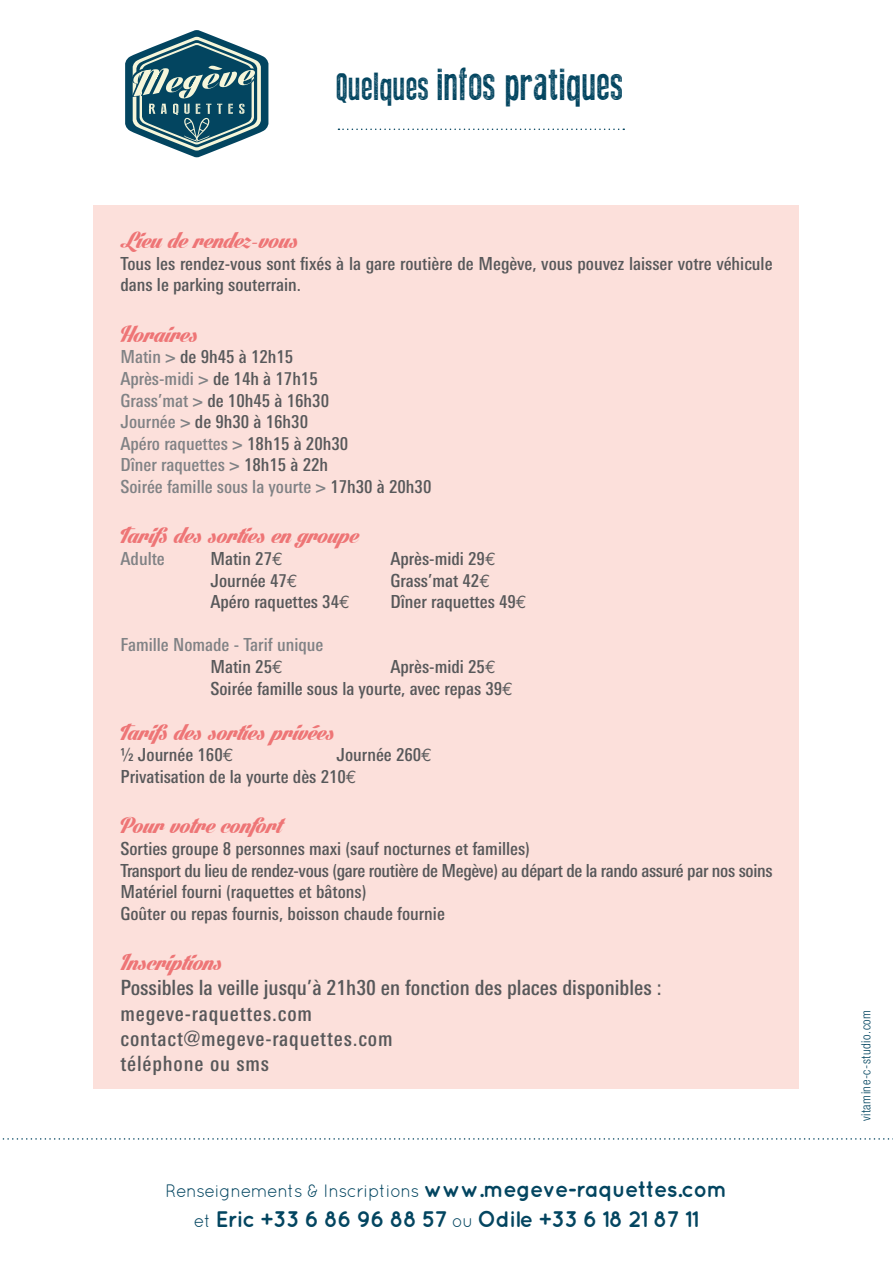
<style>
.page{position:relative;width:893px;height:1263px;background:#fff}
.page>*{position:absolute;margin:0;border:0;box-sizing:border-box;transform-origin:0 0}
.t1{font:43.95px "Press Style";letter-spacing:.03em;color:#034560}
.t2{font:24px "Lighthouse Personal Use";color:#ee7576}
.t3{font:700 22.5px "Quicksand";letter-spacing:-.03em;color:#034560}
.t4{font:500 condensed 21px "Linotype Univers";letter-spacing:.04em;color:#57585a}
.t5{font:500 condensed 21px "Linotype Univers";letter-spacing:.015em;color:#57585a}
.t6{font:500 condensed 18px/21.6px "Linotype Univers";color:#57585a}
.t7{font:500 condensed 18px "Linotype Univers";color:#808285}
.t8{font:500 condensed 18px "Linotype Univers";letter-spacing:-.02em;color:#57585a}
.t9{font:18px "Quicksand";letter-spacing:-.03em;color:#034560}
.t10{font:300 condensed 12.75px "Helvetica Neue LT Std";letter-spacing:.04em;color:#034560}
.s1{font-size:37.95px}
.s2{color:#808285}
.s3{color:#57585a}
.s4{font-family:"Euro Mono";font-weight:400;font-stretch:normal}
.s5{font-weight:700;font-size:22.5px}
.s6{font-weight:400;font-size:18px}
</style>
<div class="page">
<svg style="left:2px;top:1138px;width:891px;height:2px"></svg>
<div style="left:94px;top:206px;width:705px;height:883px;background:#fce0db"></div>
<svg style="left:338px;top:129px;width:286px;height:1px"></svg>
<svg style="left:125px;top:30px;width:143px;height:127px"></svg>
<p class="t1" style="left:336px;top:62px;width:288px"><span class="s1">Quelques</span> infos pratiques</p>
<p class="t2" style="left:120px;top:227px;width:179px">Lieu de rendez-vous</p>
<p class="t6" style="left:120px;top:252px;width:654px">Tous les rendez-vous sont fixés à la gare routière de Megève, vous pouvez laisser votre véhicule dans le parking souterrain.</p>
<p class="t2" style="left:120px;top:320px;width:79px">Horaires</p>
<p class="t6" style="left:120px;top:346px;width:174px"><span class="s2">Matin &gt;</span> de 9h45 à 12h15</p>
<p class="t7" style="left:120px;top:368px;width:199px">Après-midi &gt; <span class="s3">de 14h à 17h15</span></p>
<p class="t6" style="left:120px;top:389px;width:210px"><span class="s2">Grass’mat &gt;</span> de 10h45 à 16h30</p>
<p class="t6" style="left:120px;top:411px;width:189px"><span class="s2">Journée &gt;</span> de 9h30 à 16h30</p>
<p class="t7" style="left:120px;top:433px;width:229px">Apéro raquettes &gt; <span class="s3">18h15 à 20h30</span></p>
<p class="t7" style="left:120px;top:454px;width:209px">Dîner raquettes &gt; <span class="s3">18h15 à 22h</span></p>
<p class="t7" style="left:120px;top:476px;width:312px">Soirée famille sous la yourte &gt; <span class="s3">17h30 à 20h30</span></p>
<p class="t2" style="left:120px;top:522px;width:239px">Tarifs des sorties en groupe</p>
<p class="t7" style="left:120px;top:548px;width:46px">Adulte</p>
<p class="t6" style="left:210px;top:548px;width:74px">Matin 27<span class="s4">E</span></p>
<p class="t6" style="left:390px;top:548px;width:107px">Après-midi 29<span class="s4">E</span></p>
<p class="t6" style="left:210px;top:569px;width:89px">Journée 47<span class="s4">E</span></p>
<p class="t6" style="left:390px;top:569px;width:101px">Grass’mat 42<span class="s4">E</span></p>
<p class="t6" style="left:210px;top:591px;width:141px">Apéro raquettes 34<span class="s4">E</span></p>
<p class="t6" style="left:390px;top:591px;width:138px">Dîner raquettes 49<span class="s4">E</span></p>
<p class="t7" style="left:120px;top:634px;width:205px">Famille Nomade - Tarif unique</p>
<p class="t6" style="left:210px;top:656px;width:74px">Matin 25<span class="s4">E</span></p>
<p class="t6" style="left:390px;top:656px;width:107px">Après-midi 25<span class="s4">E</span></p>
<p class="t6" style="left:210px;top:677px;width:304px">Soirée famille sous la yourte, avec repas 39<span class="s4">E</span></p>
<p class="t2" style="left:120px;top:718px;width:215px">Tarifs des sorties privées</p>
<p class="t6" style="left:120px;top:744px;width:115px">½ Journée 160<span class="s4">E</span></p>
<p class="t6" style="left:336px;top:744px;width:97px">Journée 260<span class="s4">E</span></p>
<p class="t6" style="left:120px;top:765px;width:238px">Privatisation de la yourte dès 210<span class="s4">E</span></p>
<p class="t2" style="left:120px;top:812px;width:163px">Pour votre confort</p>
<p class="t6" style="left:120px;top:837px;width:411px">Sorties groupe 8 personnes maxi (sauf nocturnes et familles)</p>
<p class="t8" style="left:120px;top:859px;width:654px">Transport du lieu de rendez-vous (gare routière de Megève) au départ de la rando assuré par nos soins</p>
<p class="t6" style="left:120px;top:881px;width:247px">Matériel fourni (raquettes et bâtons)</p>
<p class="t6" style="left:120px;top:902px;width:326px">Goûter ou repas fournis, boisson chaude fournie</p>
<p class="t2" style="left:120px;top:948px;width:103px">Inscriptions</p>
<p class="t5" style="left:120px;top:975px;width:543px">Possibles la veille jusqu’à 21h30 en fonction des places disponibles :</p>
<p class="t4" style="left:120px;top:1001px;width:193px">megeve-raquettes.com</p>
<p class="t4" style="left:120px;top:1026px;width:274px">contact@megeve-raquettes.com</p>
<p class="t4" style="left:120px;top:1051px;width:150px">téléphone ou sms</p>
<p class="t9" style="left:165px;top:1181px;width:563px">Renseignements &amp; Inscriptions <span class="s5">www.megeve-raquettes.com</span></p>
<p class="t3" style="left:194px;top:1206px;width:507px"><span class="s6">et</span> Eric +33 6 86 96 88 57 <span class="s6">ou</span> Odile +33 6 18 21 87 11</p>
<p class="t10" style="left:859px;top:1121px;width:113px;rotate:-90deg">vitamine-c-studio.com</p>
</div>
